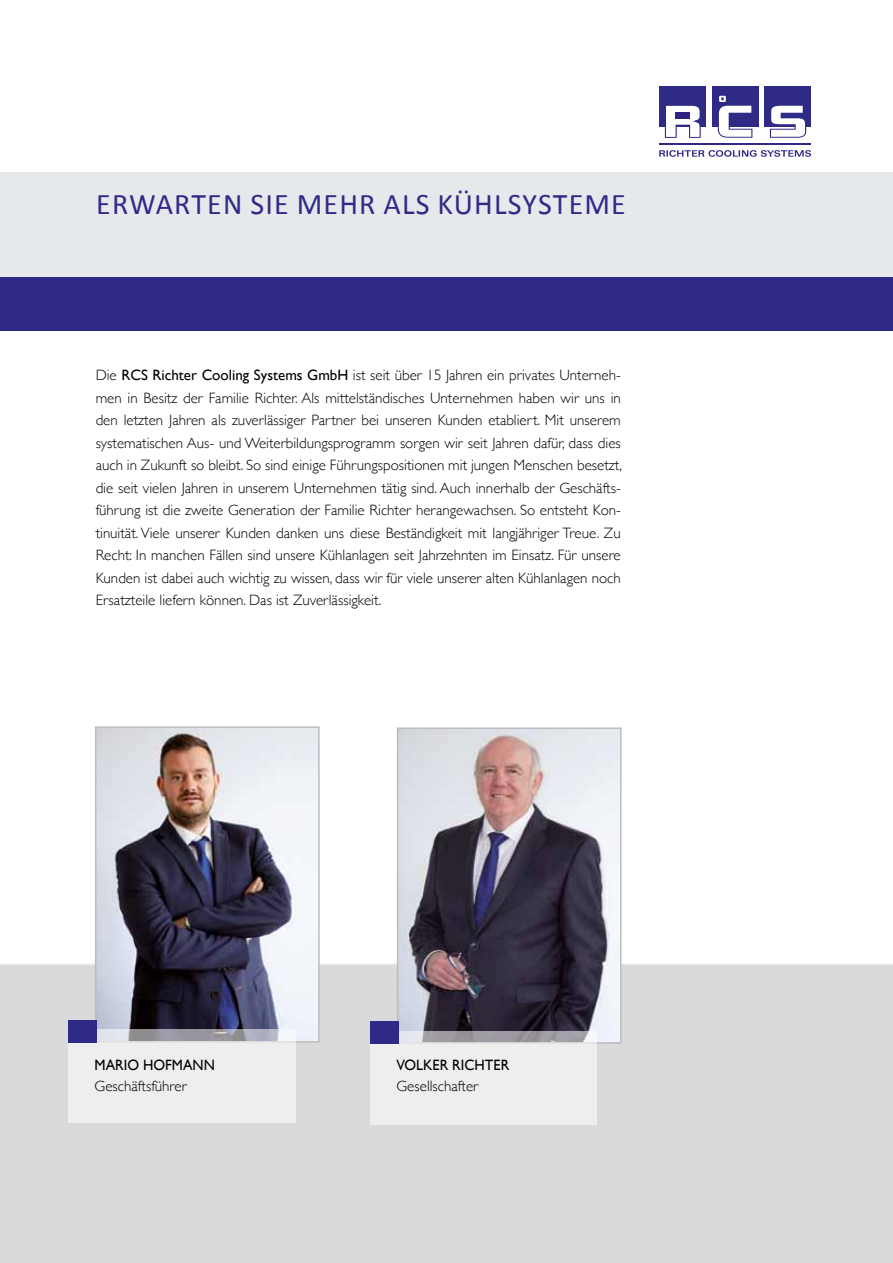
<style>
.page{position:relative;width:893px;height:1263px;background:#fff}
.page>*{position:absolute;margin:0;border:0;box-sizing:border-box;transform-origin:0 0}
.t1{font:30px "Calibri";letter-spacing:.04em;color:#2f2a86}
.t2{font:300 15px/22.5px "Gill Sans";color:#000;text-align:justify}
.t3{font:15px "Gill Sans";color:#000;scale:.95 1}
.s1{font-weight:400}
</style>
<div class="page">
<div style="left:0;top:963px;width:893px;height:300px;background:#dadada"></div>
<div style="left:0;top:172px;width:893px;height:107px;background:#e5e9ec"></div>
<img style="left:400px;top:730px;width:219px;height:311px">
<div style="left:397px;top:727px;width:225px;height:317px;border:2px solid #bbbcbd"></div>
<img style="left:98px;top:729px;width:219px;height:310px">
<div style="left:95px;top:726px;width:225px;height:316px;border:2px solid #bbbcbd"></div>
<svg style="left:68px;top:1029px;width:228px;height:94px;fill:#eee"></svg>
<div style="left:68px;top:1019px;width:29px;height:23px;background:#2f2a86"></div>
<svg style="left:370px;top:1031px;width:227px;height:93px;fill:#eee"></svg>
<div style="left:370px;top:1020px;width:28px;height:23px;background:#2f2a86"></div>
<svg style="left:659px;top:150px;width:152px;height:7px"></svg>
<div style="left:712px;top:86px;width:46px;height:40px;background:#2f2a86"></div>
<div style="left:764px;top:86px;width:47px;height:40px;background:#2f2a86"></div>
<div style="left:659px;top:86px;width:47px;height:40px;background:#2f2a86"></div>
<svg style="left:665px;top:105px;width:36px;height:33px"></svg>
<svg style="left:770px;top:105px;width:36px;height:33px"></svg>
<div style="left:676px;top:113px;width:14px;height:6px;background:#2f2483"></div>
<svg style="left:718px;top:96px;width:34px;height:42px"></svg>
<hr style="left:659px;top:143px;width:152px;height:2px;background:#2f2a86">
<div style="left:0;top:277px;width:893px;height:54px;background:#2f2a86"></div>
<h1 class="t1" style="left:96px;top:185px;width:527px">ERWARTEN SIE MEHR ALS KÜHLSYSTEME</h1>
<p class="t2" style="left:96px;top:363px;width:528px">Die <span class="s1">RCS RICHTER COOLING SYSTEMS GMBH</span> ist seit über 15 Jahren ein privates Unterneh&shy;men in Besitz der Familie Richter. Als mittelständisches Unternehmen haben wir uns in den letzten Jahren als zuverlässiger Partner bei unseren Kunden etabliert. Mit unserem systematischen Aus- und Weiterbildungsprogramm sorgen wir seit Jahren dafür, dass dies auch in Zukunft so bleibt. So sind einige Führungspositionen mit jungen Menschen besetzt, die seit vielen Jahren in unserem Unternehmen tätig sind. Auch innerhalb der Geschäfts&shy;führung ist die zweite Generation der Familie Richter herangewachsen. So entsteht Kon&shy;tinuität. Viele unserer Kunden danken uns diese Beständigkeit mit langjähriger Treue. Zu Recht: In manchen Fällen sind unsere Kühlanlagen seit Jahrzehnten im Einsatz. Für unsere Kunden ist dabei auch wichtig zu wissen, dass wir für viele unserer alten Kühlanlagen noch Ersatzteile liefern können. Das ist Zuverlässigkeit.</p>
<p class="t3" style="left:95px;top:1056px;width:128px">MARIO HOFMANN</p>
<p class="t2" style="left:95px;top:1074px;width:94px">Geschäftsführer</p>
<p class="t3" style="left:396px;top:1056px;width:117px">VOLKER RICHTER</p>
<p class="t2" style="left:397px;top:1074px;width:83px">Gesellschafter</p>
</div>
